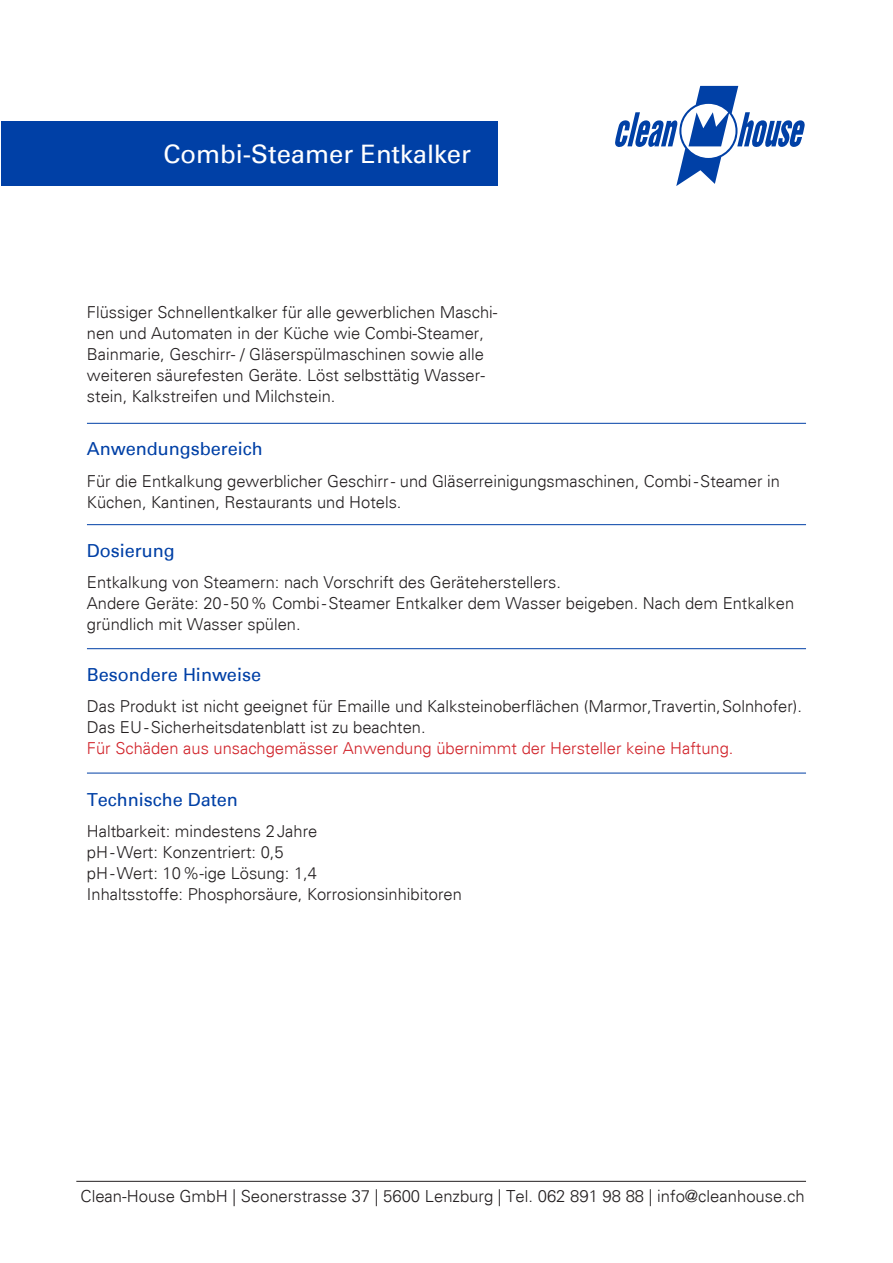
<style>
.page{position:relative;width:893px;height:1263px;background:#fff}
.page>*{position:absolute;margin:0;border:0;box-sizing:border-box;transform-origin:0 0}
.t1{font:25.5px "Univers";color:#fff}
.t2{font:18px "Univers";color:#0040a6}
.t3{font:300 16.65px "Univers";color:#231f20}
.t4{font:300 16.5px/21px "Univers";color:#231f20}
.t5{font:300 16.5px "Univers";color:#d1232a}
</style>
<div class="page">
<svg style="left:615px;top:86px;width:190px;height:100px"></svg>
<div style="left:1px;top:121px;width:496px;height:64px;background:#0040a6"></div>
<hr style="left:87px;top:423px;width:719px;height:1px;background:#0040a6">
<hr style="left:87px;top:524px;width:719px;height:1px;background:#0040a6">
<hr style="left:87px;top:648px;width:719px;height:1px;background:#0040a6">
<hr style="left:87px;top:773px;width:719px;height:1px;background:#0040a6">
<hr style="left:76px;top:1181px;width:730px;height:1px;background:#231f20">
<h1 class="t1" style="left:163px;top:139px;width:309px">Combi-Steamer Entkalker</h1>
<p class="t4" style="left:87px;top:302px;width:412px">Flüssiger Schnellentkalker für alle gewerblichen Maschi&shy;nen und Automaten in der Küche wie Combi-Steamer, Bainmarie, Geschirr- / Gläserspülmaschinen sowie alle weiteren säurefesten Geräte. Löst selbsttätig Wasser&shy;stein, Kalkstreifen und Milchstein.</p>
<p class="t2" style="left:87px;top:438px;width:178px">Anwendungsbereich</p>
<p class="t4" style="left:87px;top:470px;width:695px">Für die Entkalkung gewerblicher Geschirr- und Gläserreinigungsmaschinen, Combi-Steamer in<br>Küchen, Kantinen, Restaurants und Hotels.</p>
<p class="t2" style="left:87px;top:539px;width:90px">Dosierung</p>
<p class="t4" style="left:87px;top:572px;width:709px">Entkalkung von Steamern: nach Vorschrift des Geräteherstellers.<br>Andere Geräte: 20-50% Combi-Steamer Entkalker dem Wasser beigeben. Nach dem Entkalken gründlich mit Wasser spülen.</p>
<p class="t2" style="left:87px;top:664px;width:176px">Besondere Hinweise</p>
<p class="t4" style="left:87px;top:696px;width:716px">Das Produkt ist nicht geeignet für Emaille und Kalksteinoberflächen (Marmor, Travertin,Solnhofer).<br>Das EU-Sicherheitsdatenblatt ist zu beachten.</p>
<p class="t5" style="left:87px;top:738px;width:648px">Für Schäden aus unsachgemässer Anwendung übernimmt der Hersteller keine Haftung.</p>
<p class="t2" style="left:87px;top:789px;width:153px">Technische Daten</p>
<p class="t4" style="left:87px;top:821px;width:377px">Haltbarkeit: mindestens 2Jahre<br>pH-Wert: Konzentriert: 0,5<br>pH-Wert: 10%-ige Lösung: 1,4<br>Inhaltsstoffe: Phosphorsäure, Korrosionsinhibitoren</p>
<p class="t3" style="left:81px;top:1186px;width:726px">Clean-House GmbH | Seonerstrasse 37 | 5600 Lenzburg | Tel. 062 891 98 88 | info@cleanhouse.ch</p>
</div>
